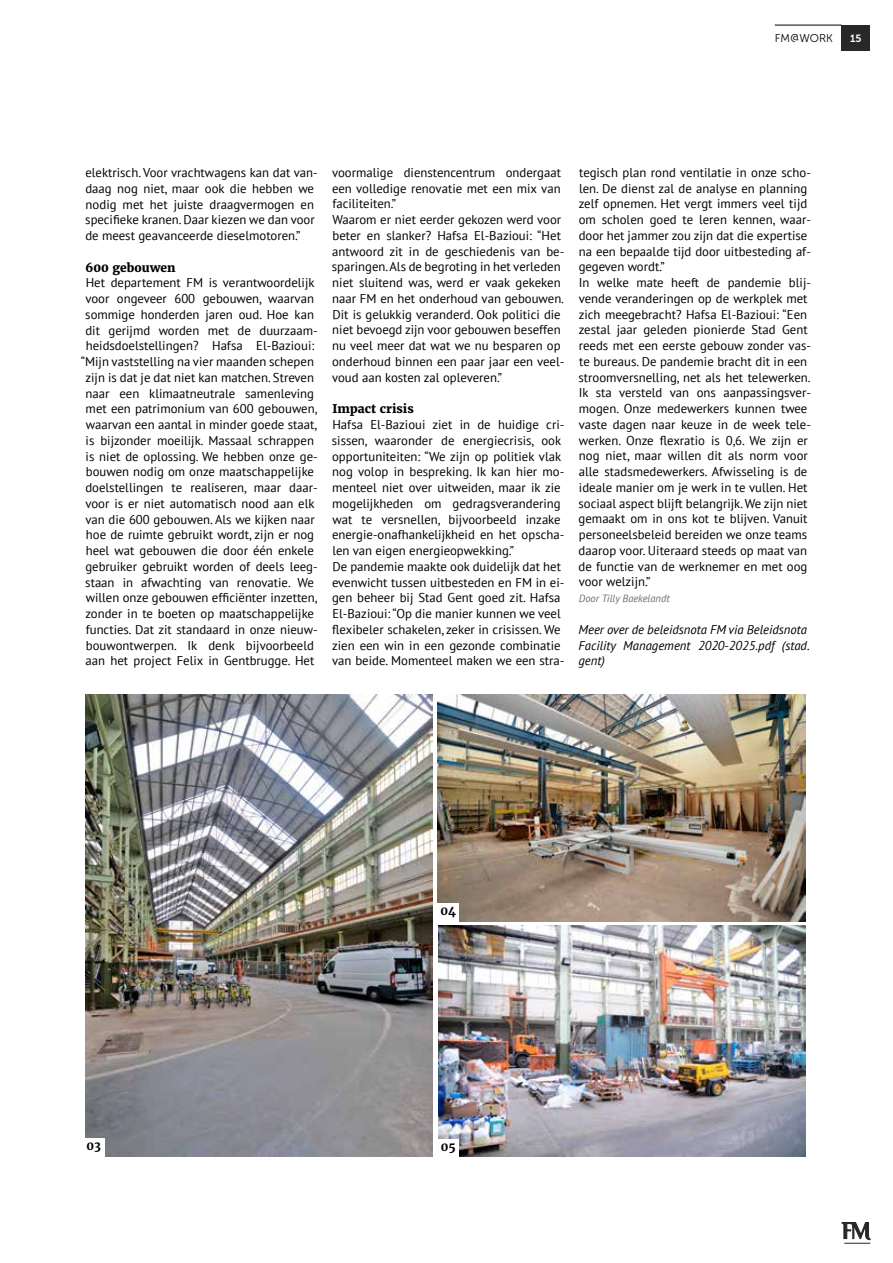
<style>
.page{position:relative;width:893px;height:1263px;background:#fff}
.page>*{position:absolute;margin:0;border:0;box-sizing:border-box;transform-origin:0 0}
.t1{font:12.75px/15.8px "PT Sans";color:#000}
.t2{font:italic 12.75px/15.8px "PT Sans";color:#000}
.t3{font:800 12px "Merriweather";color:#000}
.t4{font:700 12px "Merriweather";color:#000}
.t5{font:11.25px "Museo Sans 300";color:#000}
.t6{font:italic 10.5px "PT Sans";color:#6f6f6e}
.t7{font:10.5px "Museo Sans 700";color:#fff}
</style>
<div class="page">
<svg style="left:842px;top:1222px;width:28px;height:22px"></svg>
<img style="left:439px;top:925px;width:367px;height:232px">
<img style="left:85px;top:694px;width:347px;height:463px">
<img style="left:438px;top:694px;width:368px;height:227px">
<div style="left:83px;top:1138px;width:21px;height:19px;background:#fff"></div>
<div style="left:437px;top:903px;width:22px;height:19px;background:#fff"></div>
<div style="left:437px;top:1139px;width:22px;height:19px;background:#fff"></div>
<div style="left:841px;top:25px;width:29px;height:25px;background:#282827"></div>
<hr style="left:775px;top:25px;width:66px;height:1px;background:#000">
<p class="t5" style="left:775px;top:32px;width:60px">FM@WORK</p>
<p class="t7" style="left:850px;top:32px;width:13px">15</p>
<p class="t1" style="left:85px;top:164px;width:234px">elektrisch. Voor vrachtwagens kan dat van&shy;daag nog niet, maar ook die hebben we nodig met het juiste draagvermogen en specifieke kranen. Daar kiezen we dan voor de meest geavanceerde dieselmotoren.”</p>
<p class="t3" style="left:86px;top:259px;width:92px">600 gebouwen</p>
<p class="t1" style="left:81px;top:275px;width:238px;text-align:center">Het departement FM is verantwoordelijk voor ongeveer 600 gebouwen, waarvan sommige honderden jaren oud. Hoe kan dit gerijmd worden met de duurzaam&shy;heidsdoelstellingen? Hafsa El-Bazioui: “Mijn vaststelling na vier maanden schepen zijn is dat je dat niet kan matchen. Streven naar een klimaatneutrale samenleving met een patrimonium van 600 gebouwen, waarvan een aantal in minder goede staat, is bijzonder moeilijk. Massaal schrappen is niet de oplossing. We hebben onze ge&shy;bouwen nodig om onze maatschappelijke doelstellingen te realiseren, maar daar&shy;voor is er niet automatisch nood aan elk van die 600 gebouwen. Als we kijken naar hoe de ruimte gebruikt wordt, zijn er nog heel wat gebouwen die door één enkele gebruiker gebruikt worden of deels leeg&shy;staan in afwachting van renovatie. We willen onze gebouwen efficiënter inzetten, zonder in te boeten op maatschappelijke functies. Dat zit standaard in onze nieuw&shy;bouwontwerpen. Ik denk bijvoorbeeld aan het project Felix in Gentbrugge. Het</p>
<p class="t1" style="left:332px;top:164px;width:234px">voormalige dienstencentrum ondergaat een volledige renovatie met een mix van faciliteiten.”<br>Waarom er niet eerder gekozen werd voor beter en slanker? Hafsa El-Bazioui: “Het antwoord zit in de geschiedenis van be&shy;sparingen. Als de begroting in het verleden niet sluitend was, werd er vaak gekeken naar FM en het onderhoud van gebouwen.<br>Dit is gelukkig veranderd. Ook politici die niet bevoegd zijn voor gebouwen beseffen nu veel meer dat wat we nu besparen op onderhoud binnen een paar jaar een veel&shy;voud aan kosten zal opleveren.”</p>
<p class="t3" style="left:332px;top:401px;width:83px">Impact crisis</p>
<p class="t1" style="left:332px;top:416px;width:234px">Hafsa El-Bazioui ziet in de huidige cri&shy;sissen, waaronder de energiecrisis, ook opportuniteiten: “We zijn op politiek vlak nog volop in bespreking. Ik kan hier mo&shy;menteel niet over uitweiden, maar ik zie mogelijkheden om gedragsverandering wat te versnellen, bijvoorbeeld inzake energie-onafhankelijkheid en het opscha&shy;len van eigen energieopwekking.”<br>De pandemie maakte ook duidelijk dat het evenwicht tussen uitbesteden en FM in ei&shy;gen beheer bij Stad Gent goed zit. Hafsa El-Bazioui: “Op die manier kunnen we veel flexibeler schakelen, zeker in crisissen. We zien een win in een gezonde combinatie van beide. Momenteel maken we een stra-</p>
<p class="t1" style="left:579px;top:164px;width:234px">tegisch plan rond ventilatie in onze scho&shy;len. De dienst zal de analyse en planning zelf opnemen. Het vergt immers veel tijd om scholen goed te leren kennen, waar&shy;door het jammer zou zijn dat die expertise na een bepaalde tijd door uitbesteding af&shy;gegeven wordt.”<br>In welke mate heeft de pandemie blij&shy;vende veranderingen op de werkplek met zich meegebracht? Hafsa El-Bazioui: “Een zestal jaar geleden pionierde Stad Gent reeds met een eerste gebouw zonder vas&shy;te bureaus. De pandemie bracht dit in een stroomversnelling, net als het telewerken.<br>Ik sta versteld van ons aanpassingsver&shy;mogen. Onze medewerkers kunnen twee vaste dagen naar keuze in de week tele&shy;werken. Onze flexratio is 0,6. We zijn er nog niet, maar willen dit als norm voor alle stadsmedewerkers. Afwisseling is de ideale manier om je werk in te vullen. Het sociaal aspect blijft belangrijk. We zijn niet gemaakt om in ons kot te blijven. Vanuit personeelsbeleid bereiden we onze teams daarop voor. Uiteraard steeds op maat van de functie van de werknemer en met oog voor welzijn.”</p>
<p class="t6" style="left:579px;top:592px;width:92px">Door Tilly Baekelandt</p>
<p class="t2" style="left:578px;top:621px;width:233px">Meer over de beleidsnota FM via Beleidsnota<br>Facility Management 2020-2025.pdf (stad. gent)</p>
<p class="t4" style="left:86px;top:1138px;width:16px">03</p>
<p class="t4" style="left:441px;top:903px;width:17px">04</p>
<p class="t4" style="left:441px;top:1139px;width:16px">05</p>
</div>
